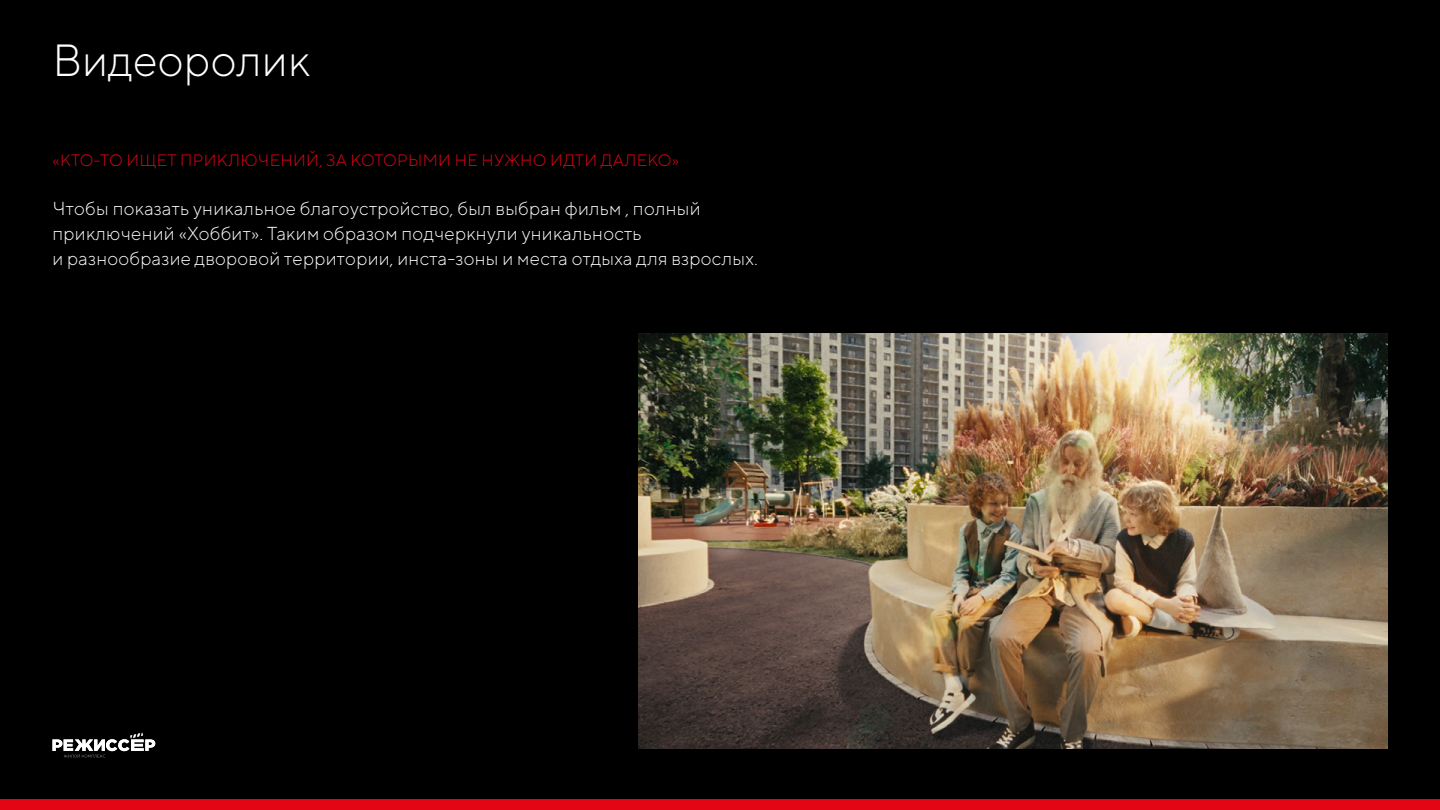
<style>
.page{position:relative;width:1440px;height:810px;background:#000}
.page>*{position:absolute;margin:0;border:0;box-sizing:border-box;transform-origin:0 0}
.t1{font:300 45px "TT Norms";color:#fff}
.t2{font:300 18.75px/24.8px "TT Norms";letter-spacing:.01em;color:#fff}
.t3{font:300 16.5px "TT Norms";letter-spacing:.02em;color:#e30514}
</style>
<div class="page">
<svg style="left:52px;top:733px;width:103px;height:24px"></svg>
<div style="left:0;top:800px;width:1440px;height:10px;background:#e30514"></div>
<img style="left:639px;top:333px;width:749px;height:416px">
<h1 class="t1" style="left:52px;top:33px;width:260px">Видеоролик</h1>
<p class="t3" style="left:52px;top:150px;width:628px">«КТО-ТО ИЩЕТ ПРИКЛЮЧЕНИЙ, ЗА КОТОРЫМИ НЕ НУЖНО ИДТИ ДАЛЕКО»</p>
<p class="t2" style="left:52px;top:196px;width:707px">Чтобы показать уникальное благоустройство, был выбран фильм , полный приключений «Хоббит». Таким образом подчеркнули уникальность<br>и разнообразие дворовой территории, инста-зоны и места отдыха для взрослых.</p>
</div>
